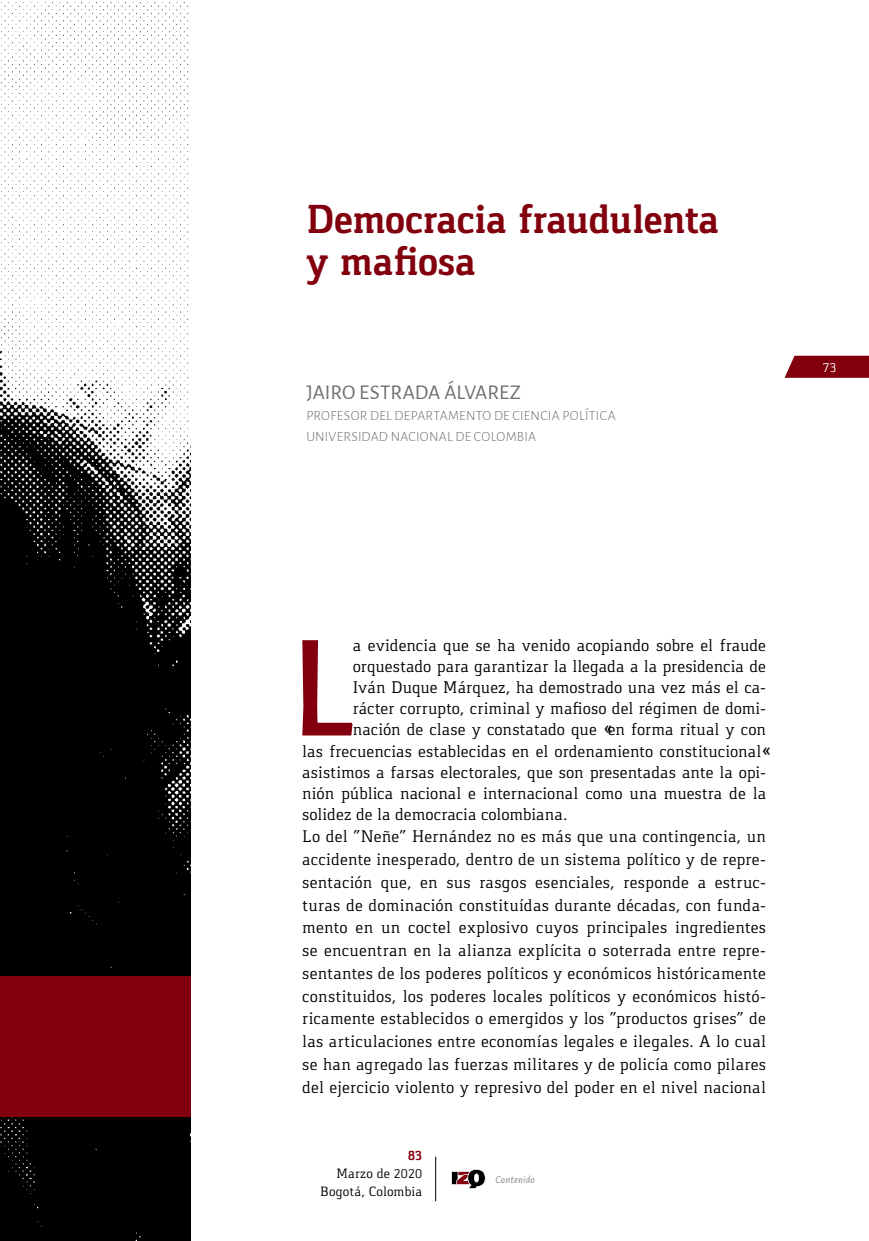
<style>
.page{position:relative;width:869px;height:1241px;background:#fff}
.page>*{position:absolute;margin:0;border:0;box-sizing:border-box;transform-origin:0 0}
.t1{font:500 148.4px "Alegreya Sans";color:#82000d}
.t2{font:700 42px/42px "Gaspar";letter-spacing:-.01em;color:#82000d}
.t3{font:21px "Alegreya Sans";color:#706f6f}
.t4{font:17.5px/22.8px "Gaspar";color:#000;text-align:justify}
.t5{font:300 14px/20.7px "Alegreya Sans";letter-spacing:.02em;color:#706f6f}
.t6{font:14px/18.2px "Gaspar";letter-spacing:.01em;color:#000;text-align:right}
.t7{font:14px "Gaspar";color:#fff}
.t8{font:700 14px "Gaspar";color:#82000d}
.t9{font:italic 10.5px "Alegreya Sans";letter-spacing:.015em;color:#878787}
</style>
<div class="page">
<svg style="left:784px;top:356px;width:84px;height:22px;background:#8b121e"></svg>
<img style="left:0;top:2px;width:190px;height:1238px">
<div style="left:0;top:976px;width:190px;height:140px;background:#82000d"></div>
<hr style="left:435px;top:1156px;width:1px;height:44px;background:#000">
<svg style="left:451px;top:1169px;width:34px;height:19px"></svg>
<h2 class="t2" style="left:306px;top:198px;width:414px">Democracia fraudulenta y mafiosa</h2>
<p class="t3" style="left:306px;top:378px;width:216px">JAIRO ESTRADA ÁLVAREZ</p>
<p class="t5" style="left:306px;top:404px;width:311px">PROFESOR DEL DEPARTAMENTO DE CIENCIA POLÍTICA<br>UNIVERSIDAD NACIONAL DE COLOMBIA</p>
<p class="t7" style="left:822px;top:359px;width:15px">73</p>
<h1 class="t1" style="left:290px;top:582px;width:64px">L</h1>
<p class="t4" style="left:352px;top:634px;width:414px">a evidencia que se ha venido acopiando sobre el fraude</p>
<p class="t4" style="left:352px;top:655px;width:414px">orquestado para garantizar la llegada a la presidencia de</p>
<p class="t4" style="left:352px;top:676px;width:414px">Iván Duque Márquez, ha demostrado una vez más el ca-</p>
<p class="t4" style="left:352px;top:697px;width:414px">rácter corrupto, criminal y mafioso del régimen de domi-</p>
<p class="t4" style="left:352px;top:718px;width:414px">nación de clase y constatado que en forma ritual y con</p>
<p class="t4" style="left:302px;top:739px;width:460px">las frecuencias establecidas en el ordenamiento constitucional</p>
<p class="t4" style="left:302px;top:760px;width:465px">asistimos a farsas electorales, que son presentadas ante la opi-</p>
<p class="t4" style="left:302px;top:781px;width:465px">nión pública nacional e internacional como una muestra de la</p>
<p class="t4" style="left:302px;top:802px;width:266px">solidez de la democracia colombiana.</p>
<p class="t4" style="left:302px;top:825px;width:465px">Lo del “Neñe” Hernández no es más que una contingencia, un accidente inesperado, dentro de un sistema político y de repre&shy;sentación que, en sus rasgos esenciales, responde a estruc&shy;turas de dominación constituídas durante décadas, con funda&shy;mento en un coctel explosivo cuyos principales ingredientes se encuentran en la alianza explícita o soterrada entre repre&shy;sentantes de los poderes políticos y económicos históricamente constituidos, los poderes locales políticos y económicos histó&shy;ricamente establecidos o emergidos y los “productos grises” de las articulaciones entre economías legales e ilegales. A lo cual se han agregado las fuerzas militares y de policía como pilares del ejercicio violento y represivo del poder en el nivel nacional</p>
<p class="t8" style="left:408px;top:1146px;width:16px">83</p>
<p class="t6" style="left:320px;top:1164px;width:103px">Marzo de 2020<br>Bogotá, Colombia</p>
<p class="t9" style="left:495px;top:1172px;width:41px">Contenido</p>
</div>
